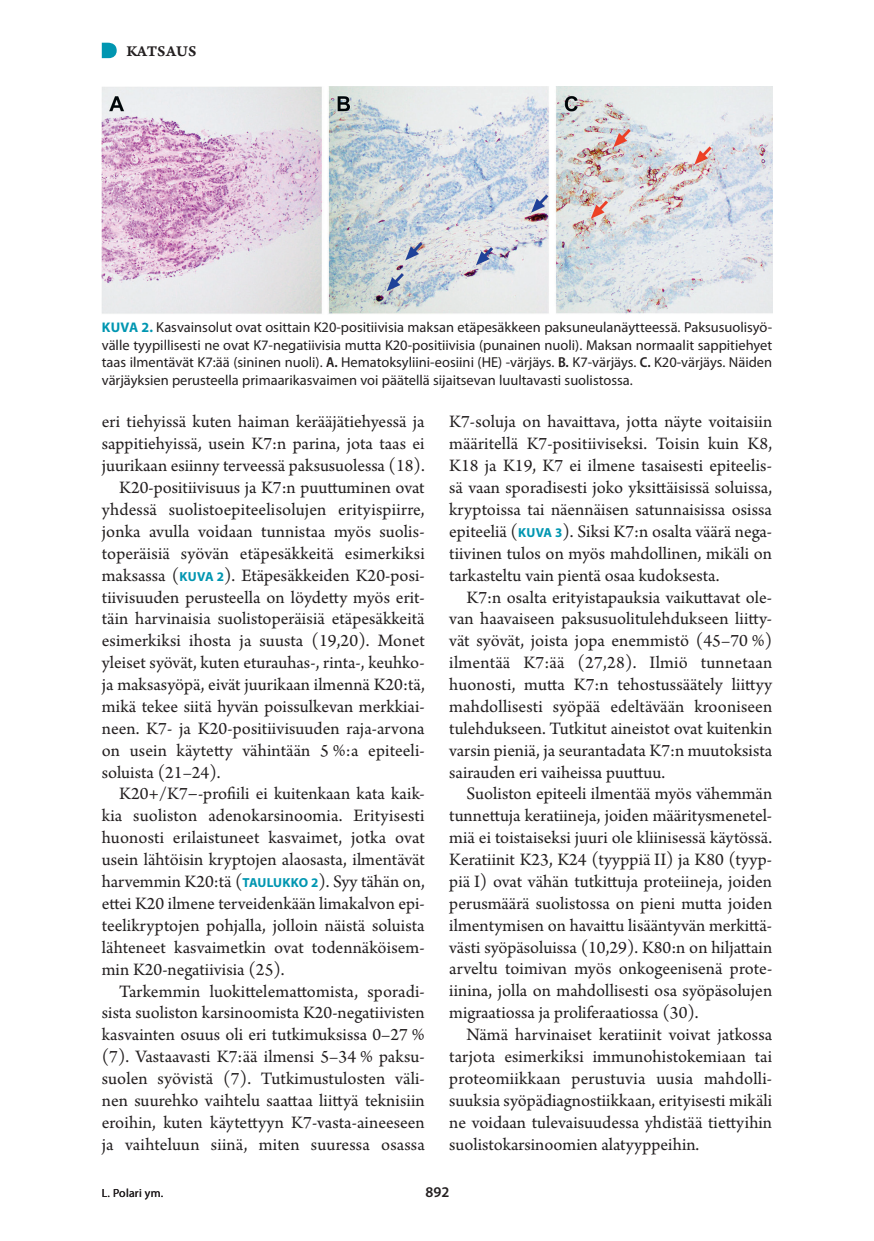
<style>
.page{position:relative;width:874px;height:1241px;background:#fff}
.page>*{position:absolute;margin:0;border:0;box-sizing:border-box;transform-origin:0 0}
.t1{font:18.38px/21.9px "Arno Pro";color:#231f20;text-align:justify}
.t2{font:15.75px "Arno Pro Smbd Caption";letter-spacing:.005em;color:#231f20}
.t3{font:600 14.88px "Myriad Pro";color:#231f20}
.t4{font:14.35px/17.5px "Myriad Pro";color:#231f20;text-align:justify}
.t5{font:11.9px "Myriad Pro";letter-spacing:.02em;color:#231f20}
.s1{font-weight:700;font-size:14px;color:#0096b1}
.s2{font-weight:600;font-stretch:semi-condensed}
.s3{font-family:"Myriad Pro";font-weight:700;font-size:13.12px;color:#0096b1}
</style>
<div class="page">
<svg style="left:102px;top:43px;width:15px;height:15px"></svg>
<img style="left:102px;top:87px;width:669px;height:227px">
<p class="t2" style="left:126px;top:41px;width:71px">KATSAUS</p>
<p class="t4" style="left:102px;top:318px;width:671px"><span class="s1">KUVA 2.</span> Kasvainsolut ovat osittain K20-positiivisia maksan etäpesäkkeen paksuneulanäytteessä. Paksusuolisyö&shy;välle tyypillisesti ne ovat K7-negatiivisia mutta K20-positiivisia (punainen nuoli). Maksan normaalit sappitiehyet taas ilmentävät K7:ää (sininen nuoli). <span class="s2">A.</span> Hematoksyliini-eosiini (HE) ‑värjäys. <span class="s2">B.</span> K7-värjäys. <span class="s2">C.</span> K20-värjäys. Näiden värjäyksien perusteella primaarikasvaimen voi päätellä sijaitsevan luultavasti suolistossa.</p>
<p class="t1" style="left:102px;top:412px;width:324px">eri tiehyissä kuten haiman kerääjätiehyessä ja</p>
<p class="t1" style="left:102px;top:434px;width:324px">sappitiehyissä, usein K7:n parina, jota taas ei</p>
<p class="t1" style="left:102px;top:455px;width:324px">juurikaan esiinny terveessä paksusuolessa (18).</p>
<p class="t1" style="left:119px;top:477px;width:307px">K20-positiivisuus ja K7:n puuttuminen ovat</p>
<p class="t1" style="left:102px;top:499px;width:324px">yhdessä suolistoepiteelisolujen erityispiirre,</p>
<p class="t1" style="left:102px;top:521px;width:324px">jonka avulla voidaan tunnistaa myös suolis-</p>
<p class="t1" style="left:102px;top:543px;width:324px">toperäisiä syövän etäpesäkkeitä esimerkiksi</p>
<p class="t1" style="left:102px;top:565px;width:324px">maksassa (<span class="s3">KUVA 2</span>). Etäpesäkkeiden K20-posi-</p>
<p class="t1" style="left:102px;top:587px;width:324px">tiivisuuden perusteella on löydetty myös erit-</p>
<p class="t1" style="left:102px;top:609px;width:324px">täin harvinaisia suolistoperäisiä etäpesäkkeitä</p>
<p class="t1" style="left:102px;top:630px;width:324px">esimerkiksi ihosta ja suusta (19,20). Monet</p>
<p class="t1" style="left:102px;top:652px;width:324px">yleiset syövät, kuten eturauhas-, rinta-, keuhko-</p>
<p class="t1" style="left:102px;top:674px;width:324px">ja maksasyöpä, eivät juurikaan ilmennä K20:tä,</p>
<p class="t1" style="left:102px;top:696px;width:324px">mikä tekee siitä hyvän poissulkevan merkkiai-</p>
<p class="t1" style="left:102px;top:718px;width:324px">neen. K7- ja K20-positiivisuuden raja-arvona</p>
<p class="t1" style="left:102px;top:740px;width:324px">on usein käytetty vähintään 5 %:a epiteeli-</p>
<p class="t1" style="left:102px;top:762px;width:120px">soluista (21–24).</p>
<p class="t1" style="left:119px;top:783px;width:307px">K20+/K7−-profiili ei kuitenkaan kata kaik-</p>
<p class="t1" style="left:102px;top:805px;width:324px">kia suoliston adenokarsinoomia. Erityisesti</p>
<p class="t1" style="left:102px;top:827px;width:324px">huonosti erilaistuneet kasvaimet, jotka ovat</p>
<p class="t1" style="left:102px;top:849px;width:324px">usein lähtöisin kryptojen alaosasta, ilmentävät</p>
<p class="t1" style="left:102px;top:871px;width:324px">harvemmin K20:tä (<span class="s3">TAULUKKO 2</span>). Syy tähän on,</p>
<p class="t1" style="left:102px;top:893px;width:324px">ettei K20 ilmene terveidenkään limakalvon epi-</p>
<p class="t1" style="left:102px;top:915px;width:324px">teelikryptojen pohjalla, jolloin näistä soluista</p>
<p class="t1" style="left:102px;top:937px;width:324px">lähteneet kasvaimetkin ovat todennäköisem-</p>
<p class="t1" style="left:102px;top:958px;width:184px">min K20-negatiivisia (25).</p>
<p class="t1" style="left:119px;top:980px;width:307px">Tarkemmin luokittelemattomista, sporadi-</p>
<p class="t1" style="left:102px;top:1002px;width:324px">sista suoliston karsinoomista K20-negatiivisten</p>
<p class="t1" style="left:102px;top:1024px;width:324px">kasvainten osuus oli eri tutkimuksissa 0–27 %</p>
<p class="t1" style="left:102px;top:1046px;width:324px">(7). Vastaavasti K7:ää ilmensi 5–34 % paksu-</p>
<p class="t1" style="left:102px;top:1068px;width:324px">suolen syövistä (7). Tutkimustulosten väli-</p>
<p class="t1" style="left:102px;top:1090px;width:324px">nen suurehko vaihtelu saattaa liittyä teknisiin</p>
<p class="t1" style="left:102px;top:1112px;width:324px">eroihin, kuten käytettyyn K7-vasta-aineeseen</p>
<p class="t1" style="left:102px;top:1133px;width:324px">ja vaihteluun siinä, miten suuressa osassa</p>
<p class="t1" style="left:449px;top:412px;width:324px">K7-soluja on havaittava, jotta näyte voitaisiin määritellä K7-positiiviseksi. Toisin kuin K8, K18 ja K19, K7 ei ilmene tasaisesti epiteelis&shy;sä vaan sporadisesti joko yksittäisissä soluissa, kryptoissa tai näennäisen satunnaisissa osissa epiteeliä (<span class="s3">KUVA 3</span>). Siksi K7:n osalta väärä nega&shy;tiivinen tulos on myös mahdollinen, mikäli on tarkasteltu vain pientä osaa kudoksesta.</p>
<p class="t1" style="left:449px;top:587px;width:324px;text-indent:17px">K7:n osalta erityistapauksia vaikuttavat ole&shy;van haavaiseen paksusuolitulehdukseen liitty&shy;vät syövät, joista jopa enemmistö (45–70 %) ilmentää K7:ää (27,28). Ilmiö tunnetaan huonosti, mutta K7:n tehostussäätely liittyy mahdollisesti syöpää edeltävään krooniseen tulehdukseen. Tutkitut aineistot ovat kuitenkin varsin pieniä, ja seurantadata K7:n muutoksista sairauden eri vaiheissa puuttuu.</p>
<p class="t1" style="left:449px;top:783px;width:324px;text-indent:17px">Suoliston epiteeli ilmentää myös vähemmän tunnettuja keratiineja, joiden määritysmenetel&shy;miä ei toistaiseksi juuri ole kliinisessä käytössä.<br>Keratiinit K23, K24 (tyyppiä II) ja K80 (tyyp&shy;piä I) ovat vähän tutkittuja proteiineja, joiden perusmäärä suolistossa on pieni mutta joiden ilmentymisen on havaittu lisääntyvän merkittä&shy;västi syöpäsoluissa (10,29). K80:n on hiljattain arveltu toimivan myös onkogeenisenä prote&shy;iinina, jolla on mahdollisesti osa syöpäsolujen migraatiossa ja proliferaatiossa (30).</p>
<p class="t1" style="left:449px;top:1024px;width:324px;text-indent:17px">Nämä harvinaiset keratiinit voivat jatkossa tarjota esimerkiksi immunohistokemiaan tai proteomiikkaan perustuvia uusia mahdolli&shy;suuksia syöpädiagnostiikkaan, erityisesti mikäli ne voidaan tulevaisuudessa yhdistää tiettyihin suolistokarsinoomien alatyyppeihin.</p>
<p class="t5" style="left:102px;top:1185px;width:63px">L. Polari ym.</p>
<p class="t3" style="left:425px;top:1182px;width:25px">892</p>
</div>
